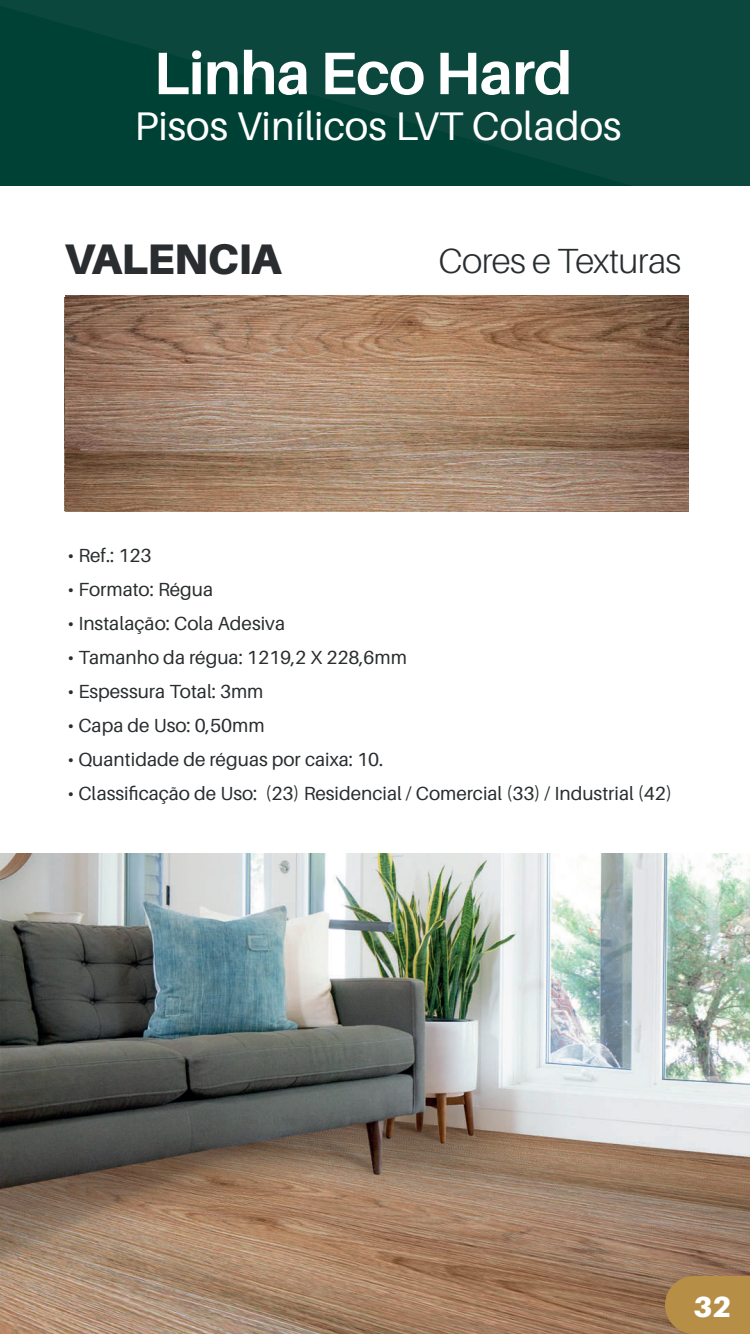
<style>
.page{position:relative;width:750px;height:1334px;background:#fff}
.page>*{position:absolute;margin:0;border:0;box-sizing:border-box;transform-origin:0 0}
.t1{font:700 60px "Aileron";letter-spacing:-.015em;color:#fff}
.t2{font:900 42.8px "Aileron";letter-spacing:-.015em;color:#292d2f}
.t3{font:40px "Aileron";color:#fff}
.t4{font:300 35px "Aileron";letter-spacing:-.015em;color:#292d2f}
.t5{font:900 29.2px "Aileron";color:#fff}
.t6{font:19px "Aileron";color:#292d2f}
</style>
<div class="page">
<img style="left:0;top:853px;width:750px;height:481px">
<svg style="left:0;top:0;width:750px;height:186px;fill:#0b473d"></svg>
<img style="left:65px;top:295px;width:624px;height:217px">
<svg style="left:665px;top:1276px;width:85px;height:58px"></svg>
<h1 class="t1" style="left:153px;top:40px;width:421px">Linha Eco Hard</h1>
<h3 class="t3" style="left:134px;top:104px;width:489px">Pisos Vinílicos LVT Colados</h3>
<h2 class="t2" style="left:64px;top:234px;width:219px">VALENCIA</h2>
<h3 class="t4" style="left:439px;top:242px;width:244px">Cores e Texturas</h3>
<p class="t6" style="left:67px;top:545px;width:86px">• Ref.: 123</p>
<p class="t6" style="left:67px;top:579px;width:147px">• Formato: Régua</p>
<p class="t6" style="left:67px;top:613px;width:219px">• Instalação: Cola Adesiva</p>
<p class="t6" style="left:67px;top:647px;width:341px">• Tamanho da régua: 1219,2 X 228,6mm</p>
<p class="t6" style="left:67px;top:681px;width:198px">• Espessura Total: 3mm</p>
<p class="t6" style="left:67px;top:715px;width:199px">• Capa de Uso: 0,50mm</p>
<p class="t6" style="left:67px;top:749px;width:318px">• Quantidade de réguas por caixa: 10.</p>
<p class="t6" style="left:67px;top:783px;width:606px">• Classificação de Uso: (23) Residencial / Comercial (33) / Industrial (42)</p>
<h3 class="t5" style="left:693px;top:1289px;width:40px">32</h3>
</div>
